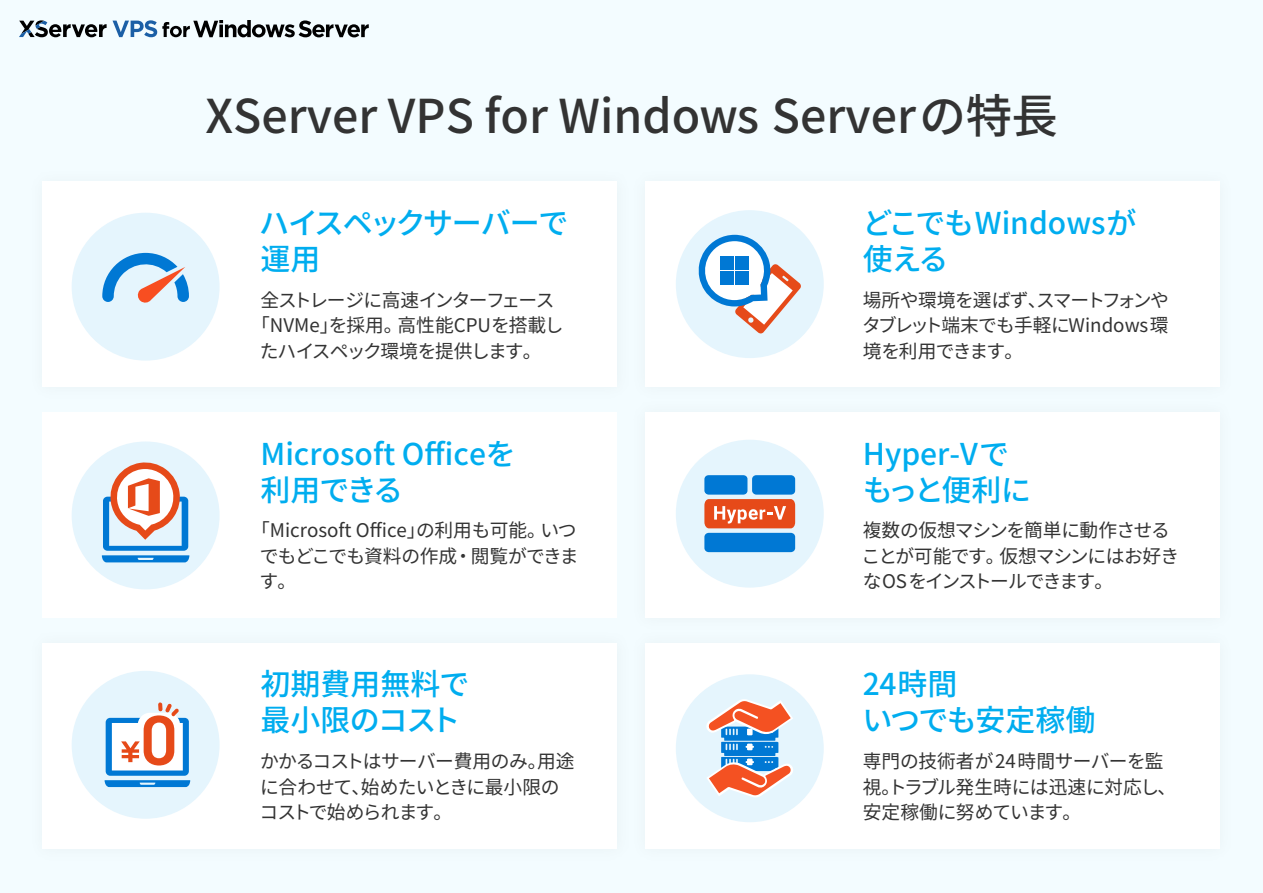
<style>
.page{position:relative;width:1263px;height:893px;background:#f3fcff}
.page>*{position:absolute;margin:0;border:0;box-sizing:border-box;transform-origin:0 0}
.t1{font:500 46.5px "Noto Sans CJ Kjp";color:#333}
.t2{font:500 30px/36px "Noto Sans CJ Kjp";color:#00adef}
.t3{font:500 30px/36px "Noto Sans CJ Kjp";letter-spacing:-.04em;color:#00adef}
.t4{font:18.75px/25.5px "Noto Sans CJ Kjp";letter-spacing:-.035em;color:#333;text-align:justify}
.t5{font:18.75px/25.5px "Noto Sans CJ Kjp";letter-spacing:-.055em;color:#333}
.t6{font:18.75px/25.5px "Noto Sans CJ Kjp";letter-spacing:-.015em;color:#333}
.t7{font:18.75px "Noto Sans CJ Kjp";color:#333}
.t8{font:18.75px "Noto Sans CJ Kjp";letter-spacing:-.075em;color:#333}
.t9{font:18.75px "Noto Sans CJ Kjp";letter-spacing:-.07em;color:#333}
</style>
<div class="page">
<div style="left:42px;top:182px;width:575px;height:205px;background:#fff"></div>
<div style="left:645px;top:182px;width:575px;height:205px;background:#fff"></div>
<div style="left:42px;top:412px;width:575px;height:206px;background:#fff"></div>
<div style="left:645px;top:412px;width:575px;height:206px;background:#fff"></div>
<div style="left:42px;top:643px;width:575px;height:206px;background:#fff"></div>
<div style="left:645px;top:643px;width:575px;height:206px;background:#fff"></div>
<div style="left:676px;top:674px;width:148px;height:148px;background:#e5f5fd;border-radius:50%"></div>
<div style="left:72px;top:213px;width:148px;height:148px;background:#e5f5fd;border-radius:50%"></div>
<svg style="left:102px;top:253px;width:87px;height:50px"></svg>
<div style="left:676px;top:210px;width:148px;height:148px;background:#e5f5fd;border-radius:50%"></div>
<svg style="left:698px;top:235px;width:103px;height:99px"></svg>
<div style="left:720px;top:256px;width:14px;height:14px;background:#0078d4"></div>
<div style="left:735px;top:256px;width:14px;height:14px;background:#0078d4"></div>
<div style="left:720px;top:271px;width:14px;height:14px;background:#0078d4"></div>
<div style="left:735px;top:271px;width:14px;height:14px;background:#0078d4"></div>
<div style="left:72px;top:441px;width:148px;height:148px;background:#e5f5fd;border-radius:50%"></div>
<svg style="left:102px;top:462px;width:87px;height:100px"></svg>
<div style="left:676px;top:440px;width:148px;height:148px;background:#e5f5fd;border-radius:50%"></div>
<div style="left:704px;top:533px;width:91px;height:19px;background:#0078d4;border-radius:4px"></div>
<svg style="left:704px;top:499px;width:91px;height:29px;background:#e96840"></svg>
<div style="left:704px;top:475px;width:44px;height:20px;background:#0078d4;border-radius:4px"></div>
<div style="left:752px;top:475px;width:43px;height:20px;background:#0078d4;border-radius:4px"></div>
<div style="left:72px;top:671px;width:148px;height:148px;background:#e5f5fd;border-radius:50%"></div>
<svg style="left:105px;top:702px;width:85px;height:85px"></svg>
<svg style="left:706px;top:699px;width:87px;height:98px"></svg>
<svg style="left:19px;top:20px;width:88px;height:17px"></svg>
<svg style="left:113px;top:20px;width:256px;height:17px"></svg>
<h1 class="t1" style="left:206px;top:89px;width:854px">XServer VPS for Windows Serverの特長</h1>
<h2 class="t3" style="left:259px;top:205px;width:311px">ハイスペックサーバーで運用</h2>
<p class="t8" style="left:260px;top:289px;width:296px">全ストレージに高速インターフェース</p>
<p class="t7" style="left:251px;top:315px;width:314px">「NVMe」を採用。高性能CPUを搭載し</p>
<p class="t9" style="left:260px;top:340px;width:283px">たハイスペック環境を提供します。</p>
<h2 class="t2" style="left:260px;top:436px;width:257px">Microsoft Officeを利用できる</h2>
<p class="t4" style="left:259px;top:518px;width:321px;text-indent:-8px">「Microsoft Office」の利用も可能。いつでもどこでも資料の作成・閲覧ができます。</p>
<h2 class="t2" style="left:260px;top:667px;width:210px">初期費用無料で最小限のコスト</h2>
<p class="t4" style="left:259px;top:749px;width:317px;text-align:left">かかるコストはサーバー費用のみ。用途に合わせて、始めたいときに最小限のコストで始められます。</p>
<h2 class="t2" style="left:862px;top:205px;width:275px">どこでもWindowsが使える</h2>
<p class="t4" style="left:862px;top:287px;width:308px">場所や環境を選ばず、スマートフォンやタブレット端末でも手軽にWindows環境を利用できます。</p>
<h2 class="t2" style="left:863px;top:436px;width:170px">Hyper-Vでもっと便利に</h2>
<p class="t5" style="left:861px;top:518px;width:319px">複数の仮想マシンを簡単に動作させることが可能です。仮想マシンにはお好きなOS をインストールできます。</p>
<h2 class="t2" style="left:862px;top:667px;width:235px">24時間<br>いつでも安定稼働</h2>
<p class="t6" style="left:863px;top:749px;width:315px">専門の技術者が24時間サーバーを監視。トラブル発生時には迅速に対応し、安定稼働に努めています。</p>
</div>
